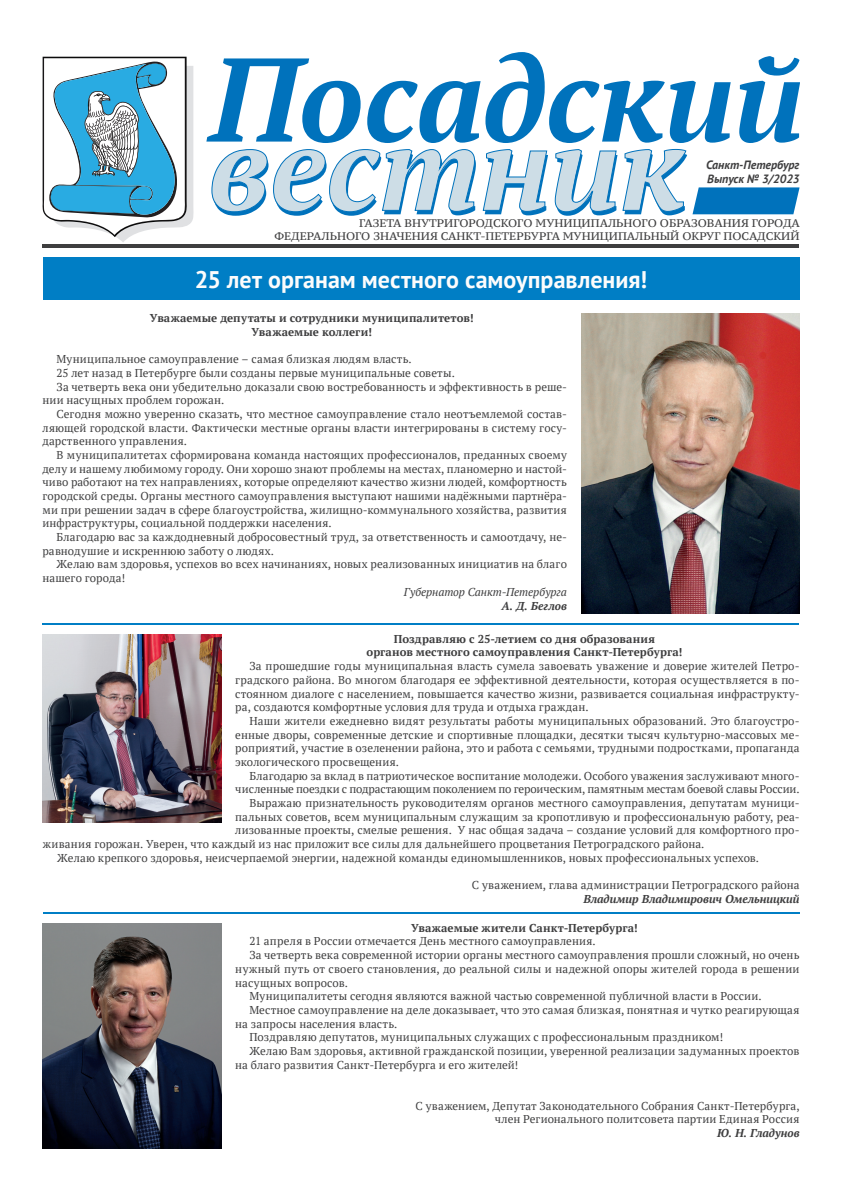
<style>
.page{position:relative;width:842px;height:1191px;background:#fff}
.page>*{position:absolute;margin:0;border:0;box-sizing:border-box;transform-origin:0 0}
.t1{font:italic 700 118.7px "PT Serif";color:#0072bc}
.t2{font:700 24px "PT Sans";color:#fcfcfc}
.t3{font:italic 700 12px/14.4px "PT Sans";color:#3e3e3f}
.t4{font:11.4px/13.7px "PT Serif";letter-spacing:.015em;color:#3e3e3f;text-align:justify}
.t5{font:700 11.4px/13.7px "PT Serif";letter-spacing:.01em;color:#3e3e3f;text-align:center}
.t6{font:11.4px "PT Serif";letter-spacing:-.005em;color:#3e3e3f}
.t7{font:italic 700 11.4px "PT Serif";color:#3e3e3f}
.t8{font:italic 11.4px "PT Serif";letter-spacing:-.01em;color:#3e3e3f}
.t9{font:11px/13.2px "PT Serif Caption";color:#3e3e3f;text-align:right}
</style>
<div class="page">
<svg style="left:211px;top:149px;width:264px;height:63px"></svg>
<svg style="left:483px;top:149px;width:64px;height:63px"></svg>
<svg style="left:555px;top:149px;width:131px;height:63px"></svg>
<svg style="left:692px;top:187px;width:107px;height:27px;background:#127cc0"></svg>
<hr style="left:43px;top:244px;width:756px;height:3px;background:#3e3e3f">
<svg style="left:43px;top:57px;width:151px;height:185px"></svg>
<div style="left:43px;top:257px;width:757px;height:43px;background:#007ec5"></div>
<img style="left:43px;top:634px;width:178px;height:188px">
<img style="left:581px;top:313px;width:218px;height:300px">
<hr style="left:43px;top:623px;width:756px;height:1px;background:#007ec5">
<img style="left:43px;top:923px;width:178px;height:225px">
<hr style="left:43px;top:912px;width:757px;height:1px;background:#007ec5">
<h1 class="t1" style="left:209px;top:22px;width:596px">Посадский</h1>
<p class="t3" style="left:706px;top:157px;width:95px">Санкт-Петербург<br>Выпуск № 3/2023</p>
<p class="t9" style="left:274px;top:216px;width:527px">ГАЗЕТА ВНУТРИГОРОДСКОГО МУНИЦИПАЛЬНОГО ОБРАЗОВАНИЯ ГОРОДА<br>ФЕДЕРАЛЬНОГО ЗНАЧЕНИЯ САНКТ-ПЕТЕРБУРГА МУНИЦИПАЛЬНЫЙ ОКРУГ ПОСАДСКИЙ</p>
<h2 class="t2" style="left:195px;top:264px;width:454px">25 лет органам местного самоуправления!</h2>
<h1 class="t1" style="left:210px;top:95px;width:479px">вестник</h1>
<p class="t5" style="left:150px;top:311px;width:325px">Уважаемые депутаты и сотрудники муниципалитетов!<br>Уважаемые коллеги!</p>
<p class="t4" style="left:57px;top:352px;width:357px">Муниципальное самоуправление – самая близкая людям власть.</p>
<p class="t4" style="left:57px;top:366px;width:400px">25 лет назад в Петербурге были созданы первые муниципальные советы.</p>
<p class="t4" style="left:57px;top:379px;width:512px">За четверть века они убедительно доказали свою востребованность и эффективность в реше-</p>
<p class="t4" style="left:42px;top:393px;width:183px">нии насущных проблем горожан.</p>
<p class="t4" style="left:57px;top:407px;width:512px">Сегодня можно уверенно сказать, что местное самоуправление стало неотъемлемой состав-</p>
<p class="t4" style="left:42px;top:420px;width:526px">ляющей городской власти. Фактически местные органы власти интегрированы в систему госу-</p>
<p class="t4" style="left:42px;top:434px;width:146px">дарственного управления.</p>
<p class="t4" style="left:57px;top:448px;width:512px">В муниципалитетах сформирована команда настоящих профессионалов, преданных своему</p>
<p class="t4" style="left:42px;top:461px;width:526px">делу и нашему любимому городу. Они хорошо знают проблемы на местах, планомерно и настой-</p>
<p class="t4" style="left:42px;top:475px;width:526px">чиво работают на тех направлениях, которые определяют качество жизни людей, комфортность</p>
<p class="t4" style="left:42px;top:489px;width:526px">городской среды. Органы местного самоуправления выступают нашими надёжными партнёра-</p>
<p class="t4" style="left:42px;top:503px;width:526px">ми при решении задач в сфере благоустройства, жилищно-коммунального хозяйства, развития</p>
<p class="t4" style="left:42px;top:516px;width:291px">инфраструктуры, социальной поддержки населения.</p>
<p class="t4" style="left:57px;top:530px;width:512px">Благодарю вас за каждодневный добросовестный труд, за ответственность и самоотдачу, не-</p>
<p class="t4" style="left:42px;top:544px;width:233px">равнодушие и искреннюю заботу о людях.</p>
<p class="t4" style="left:57px;top:557px;width:512px">Желаю вам здоровья, успехов во всех начинаниях, новых реализованных инициатив на благо</p>
<p class="t4" style="left:42px;top:571px;width:84px">нашего города!</p>
<p class="t8" style="left:404px;top:584px;width:165px">Губернатор Санкт-Петербурга</p>
<p class="t7" style="left:501px;top:598px;width:67px">А. Д. Беглов</p>
<p class="t5" style="left:367px;top:632px;width:317px">Поздравляю с 25-летием со дня образования<br>органов местного самоуправления Санкт-Петербурга!</p>
<p class="t4" style="left:235px;top:659px;width:566px;text-indent:14px">За прошедшие годы муниципальная власть сумела завоевать уважение и доверие жителей Петро&shy;градского района. Во многом благодаря ее эффективной деятельности, которая осуществляется в по&shy;стоянном диалоге с населением, повышается качество жизни, развивается социальная инфраструкту&shy;ра, создаются комфортные условия для труда и отдыха граждан.</p>
<p class="t4" style="left:235px;top:714px;width:566px;text-indent:14px">Наши жители ежедневно видят результаты работы муниципальных образований. Это благоустро&shy;енные дворы, современные детские и спортивные площадки, десятки тысяч культурно-массовых ме&shy;роприятий, участие в озеленении района, это и работа с семьями, трудными подростками, пропаганда экологического просвещения.</p>
<p class="t4" style="left:249px;top:768px;width:552px">Благодарю за вклад в патриотическое воспитание молодежи. Особого уважения заслуживают много-</p>
<p class="t6" style="left:235px;top:782px;width:566px">численные поездки с подрастающим поколением по героическим, памятным местам боевой славы России.</p>
<p class="t4" style="left:249px;top:796px;width:552px">Выражаю признательность руководителям органов местного самоуправления, депутатам муници-</p>
<p class="t4" style="left:235px;top:809px;width:566px">пальных советов, всем муниципальным служащим за кропотливую и профессиональную работу, реа-</p>
<p class="t4" style="left:235px;top:823px;width:566px">лизованные проекты, смелые решения. У нас общая задача – создание условий для комфортного про-</p>
<p class="t4" style="left:43px;top:837px;width:663px">живания горожан. Уверен, что каждый из нас приложит все силы для дальнейшего процветания Петроградского района.</p>
<p class="t4" style="left:57px;top:850px;width:703px">Желаю крепкого здоровья, неисчерпаемой энергии, надежной команды единомышленников, новых профессиональных успехов.</p>
<p class="t4" style="left:472px;top:878px;width:329px">С уважением, глава администрации Петроградского района</p>
<p class="t7" style="left:583px;top:891px;width:218px">Владимир Владимирович Омельницкий</p>
<p class="t5" style="left:411px;top:920px;width:228px">Уважаемые жители Санкт-Петербурга!</p>
<p class="t4" style="left:249px;top:934px;width:348px">21 апреля в России отмечается День местного самоуправления.</p>
<p class="t4" style="left:249px;top:948px;width:552px">За четверть века современной истории органы местного самоуправления прошли сложный, но очень</p>
<p class="t4" style="left:235px;top:961px;width:566px">нужный путь от своего становления, до реальной силы и надежной опоры жителей города в решении</p>
<p class="t4" style="left:235px;top:975px;width:114px">насущных вопросов.</p>
<p class="t4" style="left:249px;top:989px;width:514px">Муниципалитеты сегодня являются важной частью современной публичной власти в России.</p>
<p class="t4" style="left:249px;top:1003px;width:552px">Местное самоуправление на деле доказывает, что это самая близкая, понятная и чутко реагирующая</p>
<p class="t4" style="left:235px;top:1016px;width:163px">на запросы населения власть.</p>
<p class="t4" style="left:249px;top:1030px;width:475px">Поздравляю депутатов, муниципальных служащих с профессиональным праздником!</p>
<p class="t4" style="left:249px;top:1044px;width:552px">Желаю Вам здоровья, активной гражданской позиции, уверенной реализации задуманных проектов</p>
<p class="t4" style="left:235px;top:1057px;width:284px">на благо развития Санкт-Петербурга и его жителей!</p>
<p class="t4" style="left:416px;top:1098px;width:385px;text-align:right">С уважением, Депутат Законодательного Собрания Санкт-Петербурга, член Регионального политсовета партии Единая Россия</p>
<p class="t7" style="left:717px;top:1125px;width:84px">Ю. Н. Гладунов</p>
</div>
